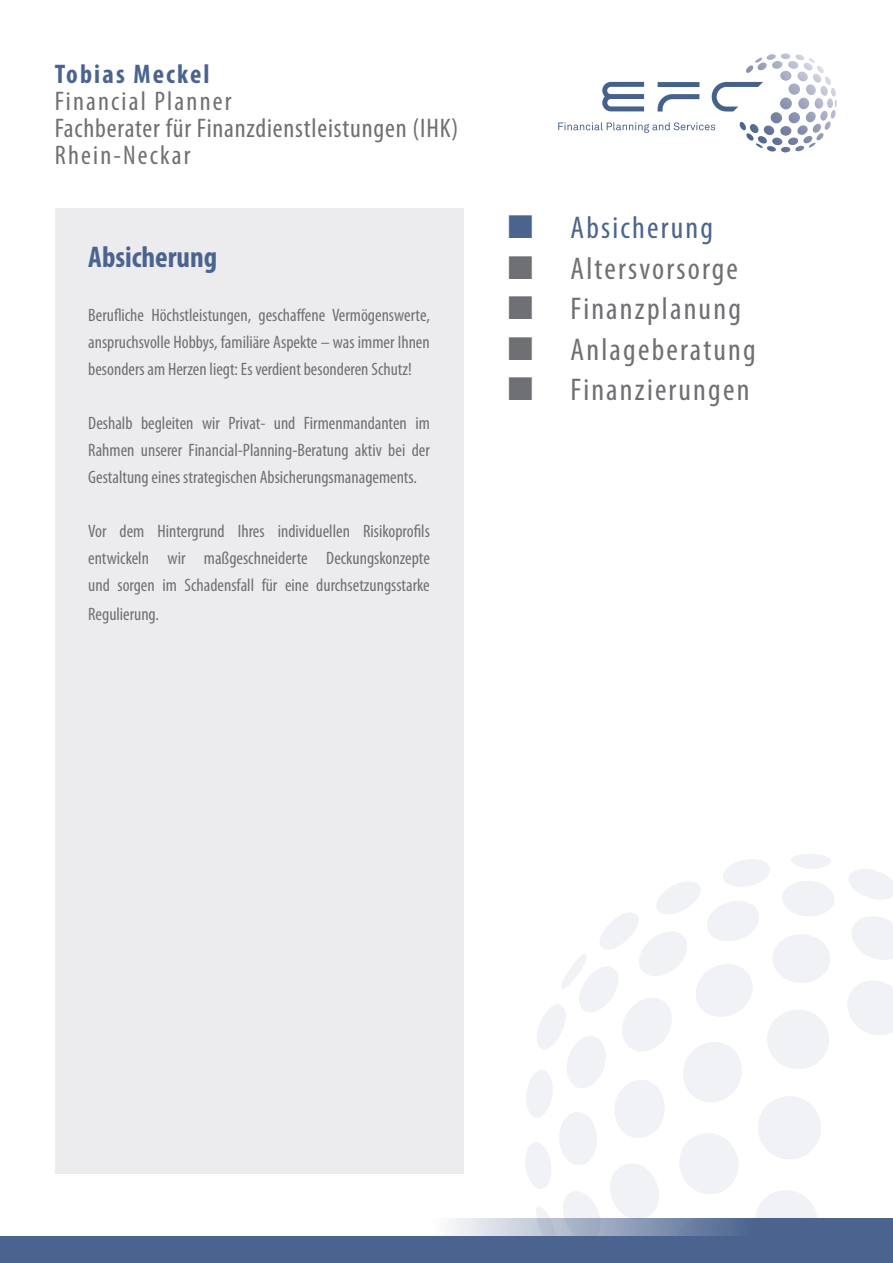
<style>
.page{position:relative;width:893px;height:1263px;background:#fff}
.page>*{position:absolute;margin:0;border:0;box-sizing:border-box;transform-origin:0 0}
.t1{font:condensed 31.5px "Myriad Pro";letter-spacing:.07em;color:#6f7073}
.t2{font:condensed 31.5px "Myriad Pro";letter-spacing:.07em;color:#4b648f}
.t3{font:700 condensed 30px "Myriad Pro";color:#4b648f}
.t4{font:condensed 27px "Myriad Pro";letter-spacing:.03em;color:#6f7073}
.t5{font:condensed 27px "Myriad Pro";letter-spacing:.08em;color:#6f7073}
.t6{font:700 condensed 27px "Myriad Pro";letter-spacing:.08em;color:#4b648f}
.t7{font:condensed 18px/27px "Myriad Pro";color:#6f7073;text-align:justify}
</style>
<div class="page">
<div style="left:55px;top:208px;width:408px;height:966px;background:#ececee"></div>
<div style="left:0;top:1218px;width:893px;height:45px;background:#4b648f"></div>
<div style="left:0;top:1209px;width:893px;height:26px;background:#fff"></div>
<svg style="left:525px;top:854px;width:368px;height:382px"></svg>
<svg style="left:602px;top:82px;width:42px;height:29px"></svg>
<svg style="left:658px;top:82px;width:41px;height:30px"></svg>
<svg style="left:712px;top:53px;width:124px;height:59px"></svg>
<svg style="left:558px;top:122px;width:157px;height:11px"></svg>
<p class="t6" style="left:55px;top:57px;width:156px">Tobias Meckel</p>
<p class="t5" style="left:55px;top:84px;width:178px">Financial Planner</p>
<p class="t4" style="left:55px;top:111px;width:405px">Fachberater für Finanzdienstleistungen (IHK)</p>
<p class="t5" style="left:55px;top:138px;width:137px">Rhein-Neckar</p>
<p class="t3" style="left:88px;top:239px;width:131px">Absicherung</p>
<p class="t7" style="left:88px;top:302px;width:343px">Berufliche Höchstleistungen, geschaffene Vermögenswerte, anspruchsvolle Hobbys, familiäre Aspekte – was immer Ihnen besonders am Herzen liegt: Es verdient besonderen Schutz!</p>
<p class="t7" style="left:88px;top:410px;width:343px">Deshalb begleiten wir Privat- und Firmenmandanten im Rahmen unserer Financial-Planning-Beratung aktiv bei der Gestaltung eines strategischen Absicherungsmanagements.</p>
<p class="t7" style="left:88px;top:517px;width:343px;line-height:27.5px">Vor dem Hintergrund Ihres individuellen Risikoprofils entwickeln wir maßgeschneiderte Deckungskonzepte und sorgen im Schadensfall für eine durchsetzungsstarke Regulierung.</p>
<p class="t2" style="left:571px;top:209px;width:144px">Absicherung</p>
<p class="t1" style="left:571px;top:249px;width:169px">Altersvorsorge</p>
<p class="t1" style="left:571px;top:290px;width:172px">Finanzplanung</p>
<p class="t1" style="left:571px;top:330px;width:187px">Anlageberatung</p>
<p class="t1" style="left:571px;top:371px;width:180px">Finanzierungen</p>
</div>
